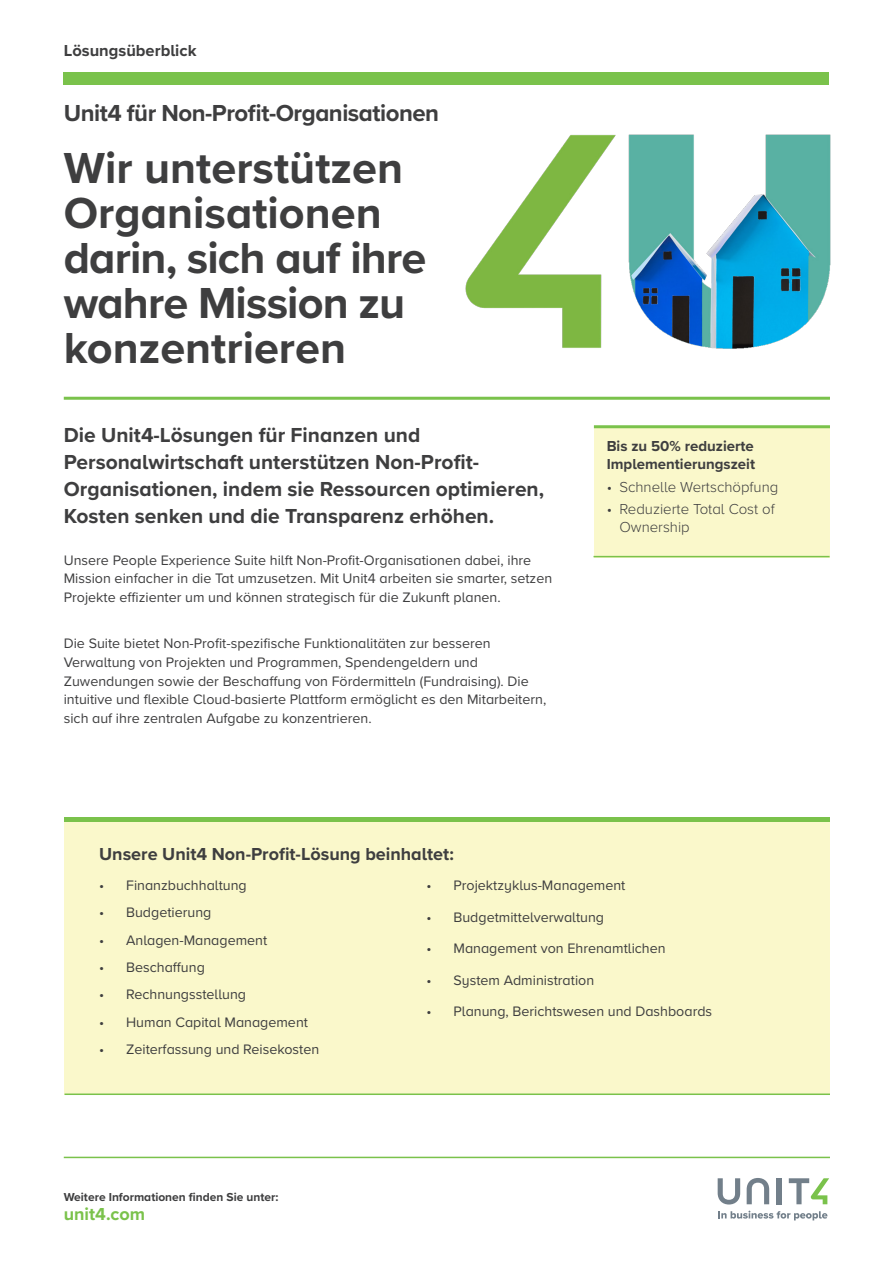
<style>
.page{position:relative;width:893px;height:1263px;background:#fff}
.page>*{position:absolute;margin:0;border:0;box-sizing:border-box;transform-origin:0 0}
.Headline_title{font:700 45px/45px "Proxima Nova A";color:#3e3e3f}
.Headline_title-2{font:700 24px "Proxima Nova A";letter-spacing:-.02em;color:#3e3e3f}
.Body_copy{font:700 21px/27px "Proxima Nova A";color:#3e3e3f}
.Subtitle_2{font:700 18px "Proxima Nova A";color:#3e3e3f}
.t1{font:700 18px "Proxima Nova A";color:#7ac24b}
.t2{font:700 16.5px "Proxima Nova A";color:#3e3e3f}
.t3{font:300 15px/18px "Proxima Nova A";color:#3e3e3f}
.t4{font:700 15px/18px "Proxima Nova A";color:#3e3e3f}
.Body_copy-2{font:14.25px/18.8px "Proxima Nova A";color:#3e3e3f}
.t5{font:700 12px "Proxima Nova A";color:#3e3e3f}
</style>
<div class="page">
<div style="left:64px;top:72px;width:765px;height:13px;background:#7ac24b"></div>
<hr style="left:64px;top:1157px;width:766px;height:1px;background:#7ac24b">
<svg style="left:718px;top:1211px;width:109px;height:9px"></svg>
<svg style="left:718px;top:1178px;width:22px;height:26px"></svg>
<svg style="left:747px;top:1178px;width:22px;height:26px"></svg>
<div style="left:777px;top:1178px;width:5px;height:26px;background:#727f8a"></div>
<svg style="left:789px;top:1178px;width:40px;height:26px"></svg>
<hr style="left:64px;top:397px;width:766px;height:3px;background:#7ac24b">
<img style="left:465px;top:134px;width:366px;height:215px">
<div style="left:594px;top:427px;width:235px;height:130px;background:#faf8cb"></div>
<hr style="left:594px;top:425px;width:236px;height:3px;background:#7ac24b">
<hr style="left:593px;top:556px;width:237px;height:1px;background:#7ac24b">
<div style="left:65px;top:817px;width:765px;height:278px;background:#faf8cb"></div>
<div style="left:65px;top:817px;width:765px;height:5px;background:#7ac24b"></div>
<hr style="left:65px;top:1093px;width:765px;height:2px;background:#7ac24b">
<p class="t2" style="left:64px;top:38px;width:134px">Lösungsüberblick</p>
<p class="Headline_title-2" style="left:64px;top:95px;width:377px">Unit4 für Non-Profit-Organisationen</p>
<p class="Headline_title" style="left:64px;top:144px;width:364px">Wir unterstützen<br>Organisationen darin, sich auf ihre wahre Mission zu konzentrieren</p>
<p class="Body_copy" style="left:64px;top:421px;width:482px">Die Unit4-Lösungen für Finanzen und Personalwirtschaft unterstützen Non-Profit-Organisationen, indem sie Ressourcen optimieren, Kosten senken und die Transparenz erhöhen.</p>
<p class="Body_copy-2" style="left:64px;top:550px;width:490px">Unsere People Experience Suite hilft Non-Profit-Organisationen dabei, ihre<br>Mission einfacher in die Tat umzusetzen. Mit Unit4 arbeiten sie smarter, setzen<br>Projekte effizienter um und können strategisch für die Zukunft planen.</p>
<p class="Body_copy-2" style="left:64px;top:633px;width:484px">Die Suite bietet Non-Profit-spezifische Funktionalitäten zur besseren Verwaltung von Projekten und Programmen, Spendengeldern und Zuwendungen sowie der Beschaffung von Fördermitteln (Fundraising). Die intuitive und flexible Cloud-basierte Plattform ermöglicht es den Mitarbeitern, sich auf ihre zentralen Aufgabe zu konzentrieren.</p>
<p class="Subtitle_2" style="left:99px;top:841px;width:356px">Unsere Unit4 Non-Profit-Lösung beinhaltet:</p>
<p class="t4" style="left:607px;top:437px;width:150px">Bis zu 50% reduzierte<br>Implementierungszeit</p>
<p class="t3" style="left:607px;top:477px;width:173px">• Schnelle Wertschöpfung</p>
<p class="t3" style="left:619px;top:499px;width:157px;text-indent:-13px">• Reduzierte Total Cost of<br>Ownership</p>
<p class="Body_copy-2" style="left:99px;top:875px;width:149px">• Finanzbuchhaltung</p>
<p class="Body_copy-2" style="left:99px;top:903px;width:114px">• Budgetierung</p>
<p class="Body_copy-2" style="left:99px;top:930px;width:170px">• Anlagen-Management</p>
<p class="Body_copy-2" style="left:99px;top:957px;width:107px">• Beschaffung</p>
<p class="Body_copy-2" style="left:99px;top:984px;width:148px">• Rechnungsstellung</p>
<p class="Body_copy-2" style="left:99px;top:1012px;width:210px">• Human Capital Management</p>
<p class="Body_copy-2" style="left:99px;top:1039px;width:222px">• Zeiterfassung und Reisekosten</p>
<p class="t5" style="left:64px;top:1188px;width:216px">Weitere Informationen finden Sie unter:</p>
<p class="t1" style="left:64px;top:1201px;width:83px">unit4.com</p>
<p class="Body_copy-2" style="left:426px;top:875px;width:200px">• Projektzyklus-Management</p>
<p class="Body_copy-2" style="left:426px;top:907px;width:179px">• Budgetmittelverwaltung</p>
<p class="Body_copy-2" style="left:426px;top:938px;width:241px">• Management von Ehrenamtlichen</p>
<p class="Body_copy-2" style="left:426px;top:970px;width:169px">• System Administration</p>
<p class="Body_copy-2" style="left:426px;top:1001px;width:287px">• Planung, Berichtswesen und Dashboards</p>
</div>
